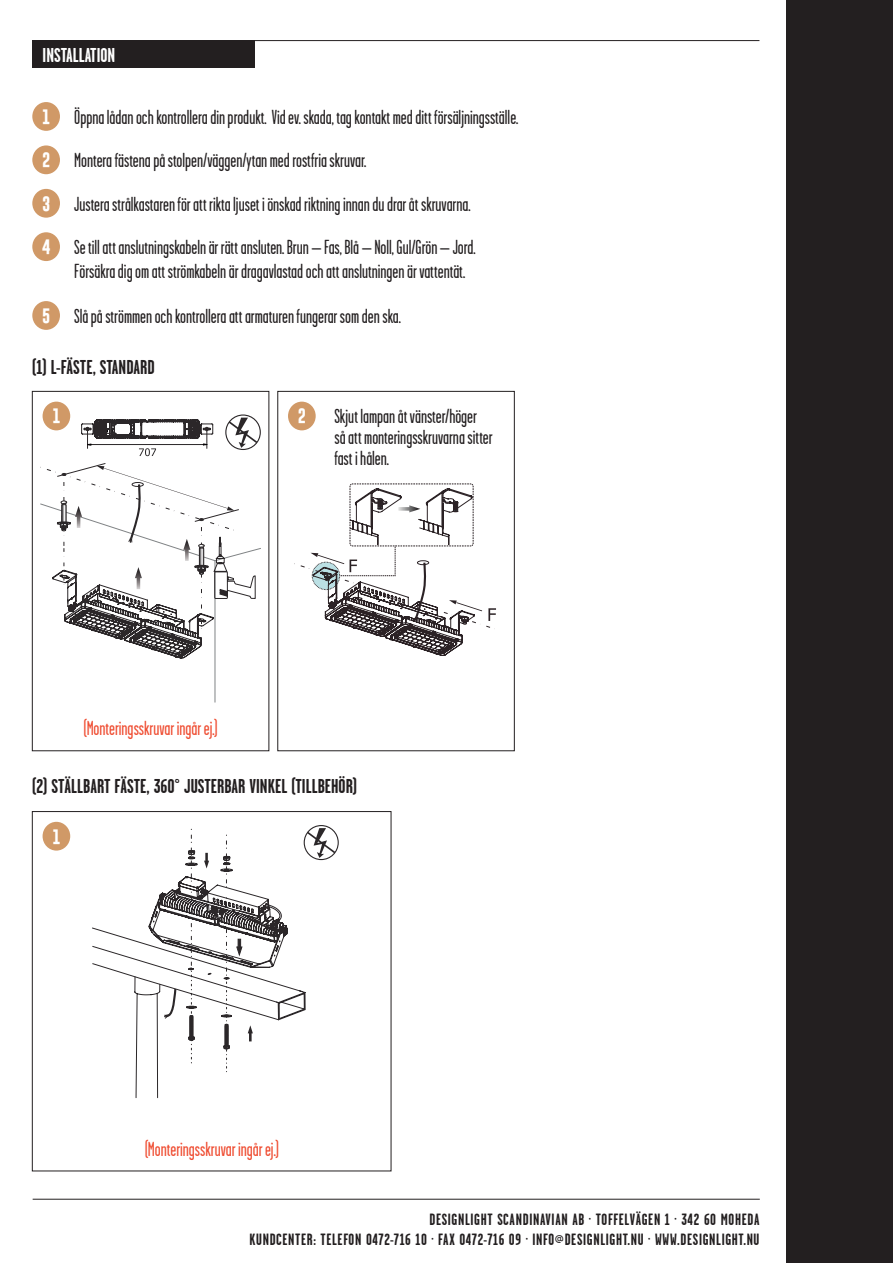
<style>
.page{position:relative;width:893px;height:1263px;background:#fff}
.page>*{position:absolute;margin:0;border:0;box-sizing:border-box;transform-origin:0 0}
.t1{font:20.25px/43.3px "Garage Gothic";color:#231f20}
.t2{font:20.25px "Garage Gothic";color:#ef4d32}
.t3{font:700 20.1px "Garage Gothic";color:#231f20}
.t4{font:700 20.1px "Garage Gothic";color:#fff}
.t5{font:700 16.35px/19.6px "Garage Gothic";letter-spacing:.04em;color:#231f20;text-align:right}
.t6{font:700 15px "Gobold";color:#fff}
</style>
<div class="page">
<div style="left:787px;top:0;width:106px;height:1263px;background:#231f20"></div>
<hr style="left:33px;top:1199px;width:727px;height:1px;background:#231f20">
<hr style="left:32px;top:40px;width:727px;height:1px;background:#231f20">
<div style="left:32px;top:40px;width:222px;height:28px;background:#231f20"></div>
<div style="left:32px;top:102px;width:28px;height:29px;background:#d09967;border-radius:50%"></div>
<div style="left:32px;top:145px;width:28px;height:29px;background:#d09967;border-radius:50%"></div>
<div style="left:32px;top:189px;width:28px;height:29px;background:#d09967;border-radius:50%"></div>
<div style="left:32px;top:301px;width:28px;height:29px;background:#d09967;border-radius:50%"></div>
<div style="left:32px;top:232px;width:28px;height:29px;background:#d09967;border-radius:50%"></div>
<div style="left:43px;top:402px;width:27px;height:28px;background:#d09967;border-radius:50%"></div>
<div style="left:43px;top:822px;width:27px;height:28px;background:#d09967;border-radius:50%"></div>
<div style="left:288px;top:402px;width:28px;height:28px;background:#d09967;border-radius:50%"></div>
<div style="left:32px;top:391px;width:237px;height:360px;border:1px solid #231f20"></div>
<div style="left:32px;top:811px;width:359px;height:360px;border:1px solid #231f20"></div>
<div style="left:277px;top:391px;width:238px;height:360px;border:1px solid #231f20"></div>
<div style="left:225px;top:414px;width:36px;height:36px;border:1px solid #2b2729;border-radius:50%"></div>
<svg style="left:227px;top:418px;width:32px;height:30px"></svg>
<svg style="left:40px;top:463px;width:221px;height:240px"></svg>
<svg style="left:81px;top:419px;width:132px;height:37px"></svg>
<svg style="left:294px;top:483px;width:202px;height:173px"></svg>
<div style="left:304px;top:825px;width:35px;height:35px;border:1px solid #2b2729;border-radius:50%"></div>
<svg style="left:92px;top:828px;width:245px;height:270px"></svg>
<p class="t4" style="left:43px;top:45px;width:74px">INSTALLATION</p>
<p class="t6" style="left:42px;top:107px;width:10px">1</p>
<p class="t6" style="left:42px;top:150px;width:10px">2</p>
<p class="t6" style="left:42px;top:194px;width:10px">3</p>
<p class="t1" style="left:74px;top:96px;width:446px">Öppna lådan och kontrollera din produkt. Vid ev. skada, tag kontakt med ditt försäljningsställe.<br>Montera fästena på stolpen/väggen/ytan med rostfria skruvar.<br>Justera strålkastaren för att rikta ljuset i önskad riktning innan du drar åt skruvarna.</p>
<p class="t6" style="left:42px;top:237px;width:10px">4</p>
<p class="t1" style="left:74px;top:236px;width:403px;line-height:24px">Se till att anslutningskabeln är rätt ansluten. Brun – Fas, Blå – Noll, Gul/Grön – Jord.<br>Försäkra dig om att strömkabeln är dragavlastad och att anslutningen är vattentät.</p>
<p class="t6" style="left:42px;top:306px;width:10px">5</p>
<p class="t1" style="left:74px;top:295px;width:328px">Slå på strömmen och kontrollera att armaturen fungerar som den ska.</p>
<p class="t3" style="left:32px;top:357px;width:124px">(1) L-FÄSTE, STANDARD</p>
<p class="t6" style="left:53px;top:406px;width:10px">1</p>
<p class="t6" style="left:298px;top:406px;width:10px">2</p>
<p class="t1" style="left:334px;top:405px;width:160px;line-height:21.3px">Skjut lampan åt vänster/höger så att monteringsskruvarna sitter fast i hålen.</p>
<p class="t2" style="left:83px;top:718px;width:136px">(Monteringsskruvar ingår ej.)</p>
<p class="t3" style="left:32px;top:776px;width:326px">(2) STÄLLBART FÄSTE, 360° JUSTERBAR VINKEL (TILLBEHÖR)</p>
<p class="t6" style="left:53px;top:827px;width:10px">1</p>
<p class="t2" style="left:145px;top:1138px;width:136px">(Monteringsskruvar ingår ej.)</p>
<p class="t5" style="left:249px;top:1210px;width:511px">DESIGNLIGHT SCANDINAVIAN AB · TOFFELVÄGEN 1 · 342 60 MOHEDA<br>KUNDCENTER: TELEFON 0472-716 10 · FAX 0472-716 09 · INFO@DESIGNLIGHT.NU · WWW.DESIGNLIGHT.NU</p>
</div>
